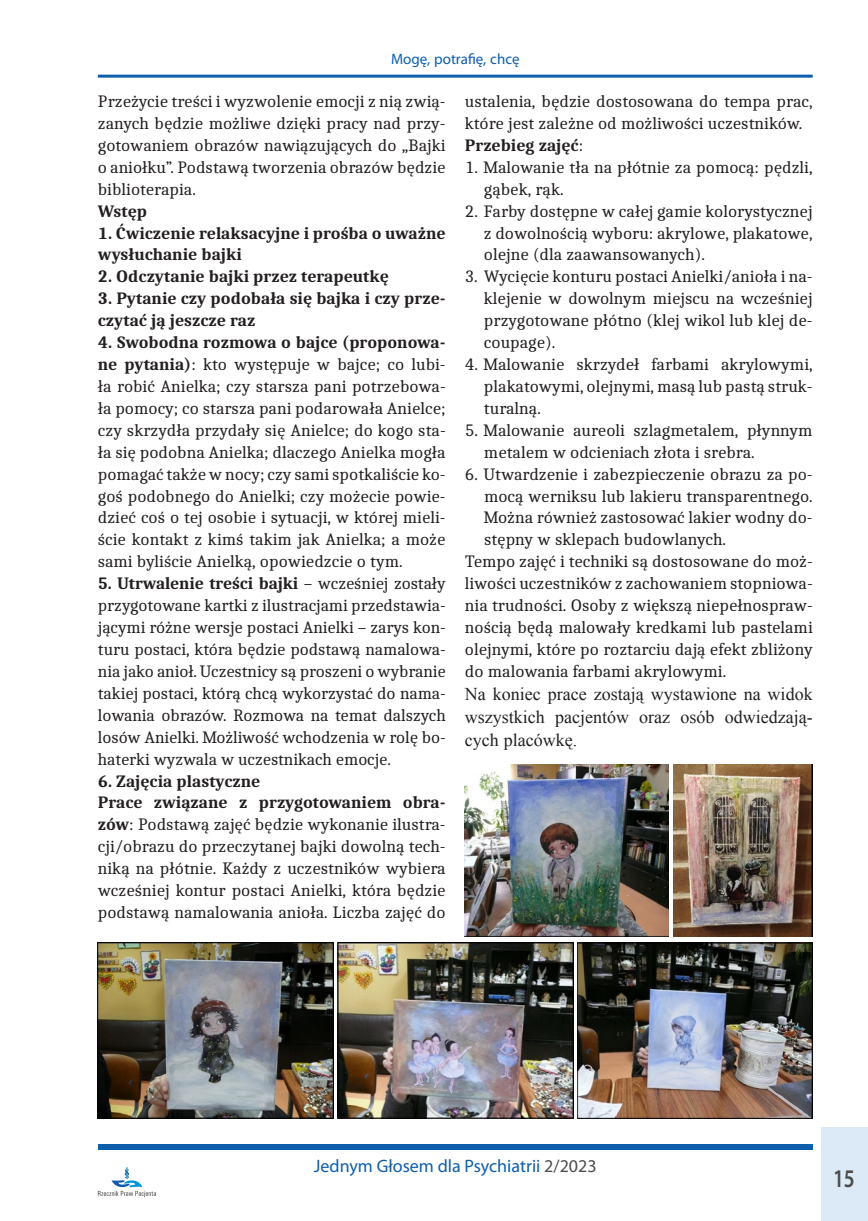
<style>
.page{position:relative;width:868px;height:1221px;background:#fff}
.page>*{position:absolute;margin:0;border:0;box-sizing:border-box;transform-origin:0 0}
.t1{font:600 25.5px "Myriad Pro";color:#4b4c4d;scale:.8 1}
.t2{font:18px/22.8px "Times New Roman";color:#231f20;text-align:justify}
.t3{font:18px "Myriad Pro";color:#0d5ead}
.t4{font:17.25px/21.9px "Caladea";color:#231f20;text-align:justify}
.t5{font:700 17.25px/21.9px "Caladea";color:#231f20}
.t6{font:15px "Myriad Pro";color:#0d5ead}
.s1{font-weight:700}
.s2{color:#4b4c4d}
</style>
<div class="page">
<div style="left:821px;top:1127px;width:46px;height:93px;background:#dceaf7"></div>
<div style="left:98px;top:1144px;width:714px;height:5px;background:#0d5ead"></div>
<svg style="left:98px;top:1167px;width:58px;height:30px"></svg>
<hr style="left:98px;top:75px;width:714px;height:3px;background:#0d5ead">
<img style="left:98px;top:942px;width:235px;height:176px">
<img style="left:337px;top:942px;width:236px;height:176px">
<img style="left:577px;top:942px;width:235px;height:176px">
<img style="left:673px;top:764px;width:139px;height:172px">
<img style="left:465px;top:764px;width:203px;height:172px">
<p class="t6" style="left:391px;top:51px;width:130px">Mogę, potrafię, chcę</p>
<p class="t4" style="left:98px;top:90px;width:349px">Przeżycie treści i wyzwolenie emocji z nią zwią&shy;zanych będzie możliwe dzięki pracy nad przy&shy;gotowaniem obrazów nawiązujących do „Bajki o aniołku”. Podstawą tworzenia obrazów będzie biblioterapia.</p>
<p class="t5" style="left:98px;top:199px;width:51px">Wstęp</p>
<p class="t5" style="left:98px;top:221px;width:349px">1. Ćwiczenie relaksacyjne i prośba o uważne wysłuchanie bajki</p>
<p class="t5" style="left:98px;top:265px;width:292px">2. Odczytanie bajki przez terapeutkę</p>
<p class="t5" style="left:98px;top:287px;width:349px">3. Pytanie czy podobała się bajka i czy prze&shy;czytać ją jeszcze raz</p>
<p class="t4" style="left:98px;top:331px;width:349px"><span class="s1">4. Swobodna rozmowa o bajce (proponowa&shy;ne pytania)</span>: kto występuje w bajce; co lubi&shy;ła robić Anielka; czy starsza pani potrzebowa&shy;ła pomocy; co starsza pani podarowała Anielce; czy skrzydła przydały się Anielce; do kogo sta&shy;ła się podobna Anielka; dlaczego Anielka mogła pomagać także w nocy; czy sami spotkaliście ko&shy;goś podobnego do Anielki; czy możecie powie&shy;dzieć coś o tej osobie i sytuacji, w której mieli&shy;ście kontakt z kimś takim jak Anielka; a może sami byliście Anielką, opowiedzcie o tym.</p>
<p class="t4" style="left:98px;top:572px;width:349px"><span class="s1">5. Utrwalenie treści bajki</span> – wcześniej zostały przygotowane kartki z ilustracjami przedstawia&shy;jącymi różne wersje postaci Anielki – zarys kon&shy;turu postaci, która będzie podstawą namalowa&shy;nia jako anioł. Uczestnicy są proszeni o wybranie takiej postaci, którą chcą wykorzystać do nama&shy;lowania obrazów. Rozmowa na temat dalszych losów Anielki. Możliwość wchodzenia w rolę bo&shy;haterki wyzwala w uczestnikach emocje.</p>
<p class="t4" style="left:98px;top:769px;width:349px;text-align:left"><span class="s1">6. Zajęcia plastyczne<br>Prace związane z przygotowaniem obra&shy;zów</span>: Podstawą zajęć będzie wykonanie ilustra&shy;cji/obrazu do przeczytanej bajki dowolną tech&shy;niką na płótnie. Każdy z uczestników wybiera wcześniej kontur postaci Anielki, która będzie podstawą namalowania anioła. Liczba zajęć do</p>
<p class="t4" style="left:464px;top:90px;width:349px;text-align:left">ustalenia, będzie dostosowana do tempa prac, które jest zależne od możliwości uczestników.<br><span class="s1">Przebieg zajęć</span>:</p>
<p class="t4" style="left:484px;top:156px;width:330px;text-indent:-19px">1. Malowanie tła na płótnie za pomocą: pędzli, gąbek, rąk.</p>
<p class="t4" style="left:484px;top:199px;width:330px;text-indent:-19px">2. Farby dostępne w całej gamie kolorystycznej z dowolnością wyboru: akrylowe, plakatowe, olejne (dla zaawansowanych).</p>
<p class="t4" style="left:484px;top:265px;width:330px;text-indent:-19px">3. Wycięcie konturu postaci Anielki/anioła i na&shy;klejenie w dowolnym miejscu na wcześniej przygotowane płótno (klej wikol lub klej de&shy;coupage).</p>
<p class="t4" style="left:484px;top:353px;width:330px;text-indent:-19px">4. Malowanie skrzydeł farbami akrylowymi, plakatowymi, olejnymi, masą lub pastą struk&shy;turalną.</p>
<p class="t4" style="left:484px;top:419px;width:330px;text-indent:-19px">5. Malowanie aureoli szlagmetalem, płynnym metalem w odcieniach złota i srebra.</p>
<p class="t4" style="left:465px;top:462px;width:349px">6. Utwardzenie i zabezpieczenie obrazu za po-</p>
<p class="t4" style="left:484px;top:484px;width:330px">mocą werniksu lub lakieru transparentnego.</p>
<p class="t4" style="left:484px;top:506px;width:330px">Można również zastosować lakier wodny do-</p>
<p class="t4" style="left:484px;top:528px;width:243px">stępny w sklepach budowlanych.</p>
<p class="t4" style="left:465px;top:550px;width:349px">Tempo zajęć i techniki są dostosowane do moż-</p>
<p class="t4" style="left:465px;top:572px;width:349px">liwości uczestników z zachowaniem stopniowa-</p>
<p class="t4" style="left:465px;top:594px;width:349px">nia trudności. Osoby z większą niepełnospraw-</p>
<p class="t4" style="left:465px;top:616px;width:349px">nością będą malowały kredkami lub pastelami</p>
<p class="t4" style="left:465px;top:638px;width:349px">olejnymi, które po roztarciu dają efekt zbliżony</p>
<p class="t4" style="left:465px;top:659px;width:263px">do malowania farbami akrylowymi.</p>
<p class="t2" style="left:465px;top:682px;width:349px">Na koniec prace zostają wystawione na widok wszystkich pacjentów oraz osób odwiedzają&shy;cych placówkę.</p>
<p class="t3" style="left:314px;top:1156px;width:284px">Jednym Głosem dla Psychiatrii <span class="s2">2/2023</span></p>
<h1 class="t1" style="left:832px;top:1164px;width:29px">15</h1>
</div>
